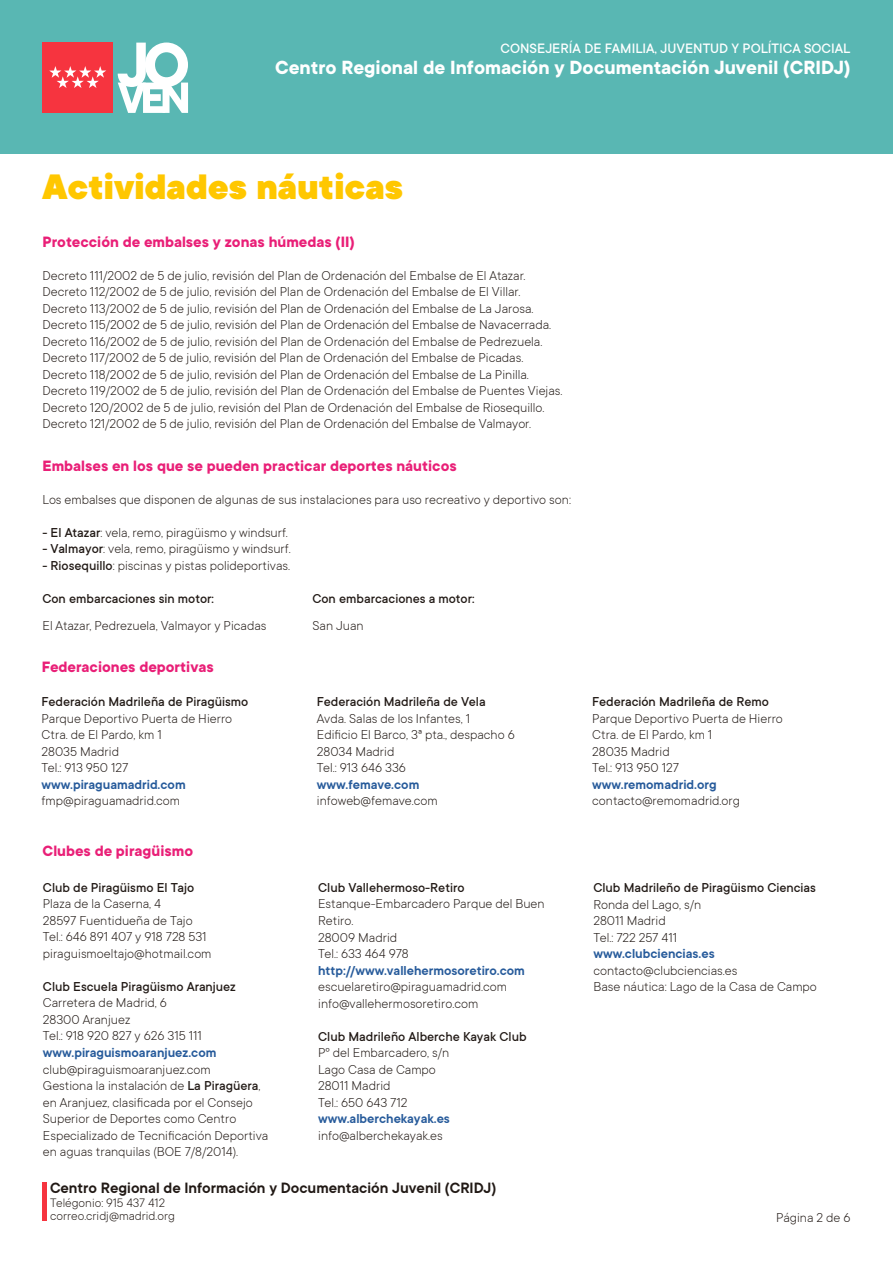
<style>
.page{position:relative;width:893px;height:1263px;background:#fff}
.page>*{position:absolute;margin:0;border:0;box-sizing:border-box;transform-origin:0 0}
.t1{font:900 39px "TT Commons";color:#ffc700}
.t2{font:700 21px "TT Commons";color:#fff}
.t3{font:700 16.5px "TT Commons";color:#e91f77}
.t4{font:600 16.5px "TT Commons";color:#211915}
.t5{font:500 15px "TT Commons";color:#fff}
.t6{font:300 14.25px/16.5px "TT Commons";color:#211915}
.t7{font:500 14.25px "TT Commons";color:#211915}
.t8{font:600 14.25px "TT Commons";color:#275b9b}
.t9{font:300 13.5px/13.5px "TT Commons";color:#211915}
.s1{font-weight:500}
</style>
<div class="page">
<div style="left:0;top:0;width:893px;height:153px;background:#59b7b3"></div>
<div style="left:43px;top:43px;width:70px;height:70px;background:#f6343f"></div>
<svg style="left:49px;top:66px;width:57px;height:22px"></svg>
<svg style="left:118px;top:43px;width:70px;height:70px"></svg>
<hr style="left:43px;top:1182px;width:4px;height:38px;background:#f6343f">
<p class="t5" style="left:501px;top:40px;width:351px">CONSEJERÍA DE FAMILIA, JUVENTUD Y POLÍTICA SOCIAL</p>
<h2 class="t2" style="left:275px;top:56px;width:577px">Centro Regional de Infomación y Documentación Juvenil (CRIDJ)</h2>
<h1 class="t1" style="left:43px;top:165px;width:362px">Actividades náuticas</h1>
<p class="t3" style="left:43px;top:232px;width:314px">Protección de embalses y zonas húmedas (II)</p>
<p class="t6" style="left:43px;top:267px;width:522px">Decreto 111/2002 de 5 de julio, revisión del Plan de Ordenación del Embalse de El Atazar.<br>Decreto 112/2002 de 5 de julio, revisión del Plan de Ordenación del Embalse de El Villar.<br>Decreto 113/2002 de 5 de julio, revisión del Plan de Ordenación del Embalse de La Jarosa.<br>Decreto 115/2002 de 5 de julio, revisión del Plan de Ordenación del Embalse de Navacerrada.<br>Decreto 116/2002 de 5 de julio, revisión del Plan de Ordenación del Embalse de Pedrezuela.<br>Decreto 117/2002 de 5 de julio, revisión del Plan de Ordenación del Embalse de Picadas.<br>Decreto 118/2002 de 5 de julio, revisión del Plan de Ordenación del Embalse de La Pinilla.<br>Decreto 119/2002 de 5 de julio, revisión del Plan de Ordenación del Embalse de Puentes Viejas.<br>Decreto 120/2002 de 5 de julio, revisión del Plan de Ordenación del Embalse de Riosequillo.<br>Decreto 121/2002 de 5 de julio, revisión del Plan de Ordenación del Embalse de Valmayor.</p>
<p class="t3" style="left:43px;top:456px;width:416px">Embalses en los que se pueden practicar deportes náuticos</p>
<p class="t6" style="left:43px;top:491px;width:530px">Los embalses que disponen de algunas de sus instalaciones para uso recreativo y deportivo son:</p>
<p class="t6" style="left:43px;top:524px;width:247px"><span class="s1">- El Atazar</span>: vela, remo, piragüismo y windsurf.</p>
<p class="t6" style="left:43px;top:541px;width:250px"><span class="s1">- Valmayor</span>: vela, remo, piragüismo y windsurf.</p>
<p class="t6" style="left:43px;top:557px;width:249px"><span class="s1">- Riosequillo</span>: piscinas y pistas polideportivas.</p>
<p class="t7" style="left:43px;top:591px;width:173px">Con embarcaciones sin motor:</p>
<p class="t7" style="left:313px;top:591px;width:164px">Con embarcaciones a motor:</p>
<p class="t6" style="left:43px;top:617px;width:225px">El Atazar, Pedrezuela, Valmayor y Picadas</p>
<p class="t6" style="left:313px;top:617px;width:53px">San Juan</p>
<p class="t3" style="left:42px;top:657px;width:173px">Federaciones deportivas</p>
<p class="t7" style="left:42px;top:694px;width:208px">Federación Madrileña de Piragüismo</p>
<p class="t6" style="left:42px;top:710px;width:192px">Parque Deportivo Puerta de Hierro<br>Ctra. de El Pardo, km 1<br>28035 Madrid<br>Tel.: 913 950 127</p>
<p class="t8" style="left:42px;top:776px;width:146px">www.piraguamadrid.com</p>
<p class="t6" style="left:42px;top:792px;width:140px">fmp@piraguamadrid.com</p>
<p class="t3" style="left:43px;top:841px;width:152px">Clubes de piragüismo</p>
<p class="t7" style="left:43px;top:880px;width:153px">Club de Piragüismo El Tajo</p>
<p class="t6" style="left:43px;top:896px;width:170px">Plaza de la Caserna, 4<br>28597 Fuentidueña de Tajo<br>Tel.: 646 891 407 y 918 728 531 piraguismoeltajo@hotmail.com</p>
<p class="t7" style="left:43px;top:979px;width:195px">Club Escuela Piragüismo Aranjuez</p>
<p class="t6" style="left:43px;top:995px;width:160px">Carretera de Madrid, 6<br>28300 Aranjuez<br>Tel.: 918 920 827 y 626 315 111</p>
<p class="t8" style="left:43px;top:1045px;width:175px">www.piraguismoaranjuez.com</p>
<p class="t6" style="left:43px;top:1061px;width:227px">club@piraguismoaranjuez.com<br>Gestiona la instalación de <span class="s1">La Piragüera</span>, en Aranjuez, clasificada por el Consejo Superior de Deportes como Centro Especializado de Tecnificación Deportiva en aguas tranquilas (BOE 7/8/2014).</p>
<p class="t7" style="left:317px;top:694px;width:170px">Federación Madrileña de Vela</p>
<p class="t6" style="left:317px;top:710px;width:199px">Avda. Salas de los Infantes, 1<br>Edificio El Barco, 3ª pta., despacho 6<br>28034 Madrid<br>Tel.: 913 646 336</p>
<p class="t8" style="left:317px;top:776px;width:104px">www.femave.com</p>
<p class="t6" style="left:317px;top:792px;width:122px">infoweb@femave.com</p>
<p class="t7" style="left:318px;top:880px;width:148px">Club Vallehermoso-Retiro</p>
<p class="t6" style="left:318px;top:896px;width:228px">Estanque-Embarcadero Parque del Buen<br>Retiro.<br>28009 Madrid<br>Tel.: 633 464 978</p>
<p class="t8" style="left:318px;top:962px;width:208px">http://www.vallehermosoretiro.com</p>
<p class="t6" style="left:318px;top:978px;width:191px">escuelaretiro@piraguamadrid.com info@vallehermosoretiro.com</p>
<p class="t7" style="left:318px;top:1028px;width:210px">Club Madrileño Alberche Kayak Club</p>
<p class="t6" style="left:318px;top:1044px;width:133px">Pº del Embarcadero, s/n<br>Lago Casa de Campo<br>28011 Madrid<br>Tel.: 650 643 712</p>
<p class="t8" style="left:318px;top:1111px;width:133px">www.alberchekayak.es</p>
<p class="t6" style="left:318px;top:1127px;width:126px">info@alberchekayak.es</p>
<p class="t4" style="left:50px;top:1179px;width:448px">Centro Regional de Información y Documentación Juvenil (CRIDJ)</p>
<p class="t9" style="left:50px;top:1196px;width:126px">Telégonio: 915 437 412 correo.cridj@madrid.org</p>
<p class="t7" style="left:592px;top:694px;width:178px">Federación Madrileña de Remo</p>
<p class="t6" style="left:592px;top:710px;width:192px">Parque Deportivo Puerta de Hierro<br>Ctra. de El Pardo, km 1<br>28035 Madrid<br>Tel.: 913 950 127</p>
<p class="t8" style="left:592px;top:776px;width:126px">www.remomadrid.org</p>
<p class="t6" style="left:592px;top:792px;width:149px">contacto@remomadrid.org</p>
<p class="t7" style="left:593px;top:880px;width:224px">Club Madrileño de Piragüismo Ciencias</p>
<p class="t6" style="left:593px;top:896px;width:109px">Ronda del Lago, s/n<br>28011 Madrid<br>Tel.: 722 257 411</p>
<p class="t8" style="left:593px;top:946px;width:123px">www.clubciencias.es</p>
<p class="t6" style="left:593px;top:962px;width:225px">contacto@clubciencias.es<br>Base náutica: Lago de la Casa de Campo</p>
<p class="t6" style="left:776px;top:1209px;width:76px">Página 2 de 6</p>
</div>
